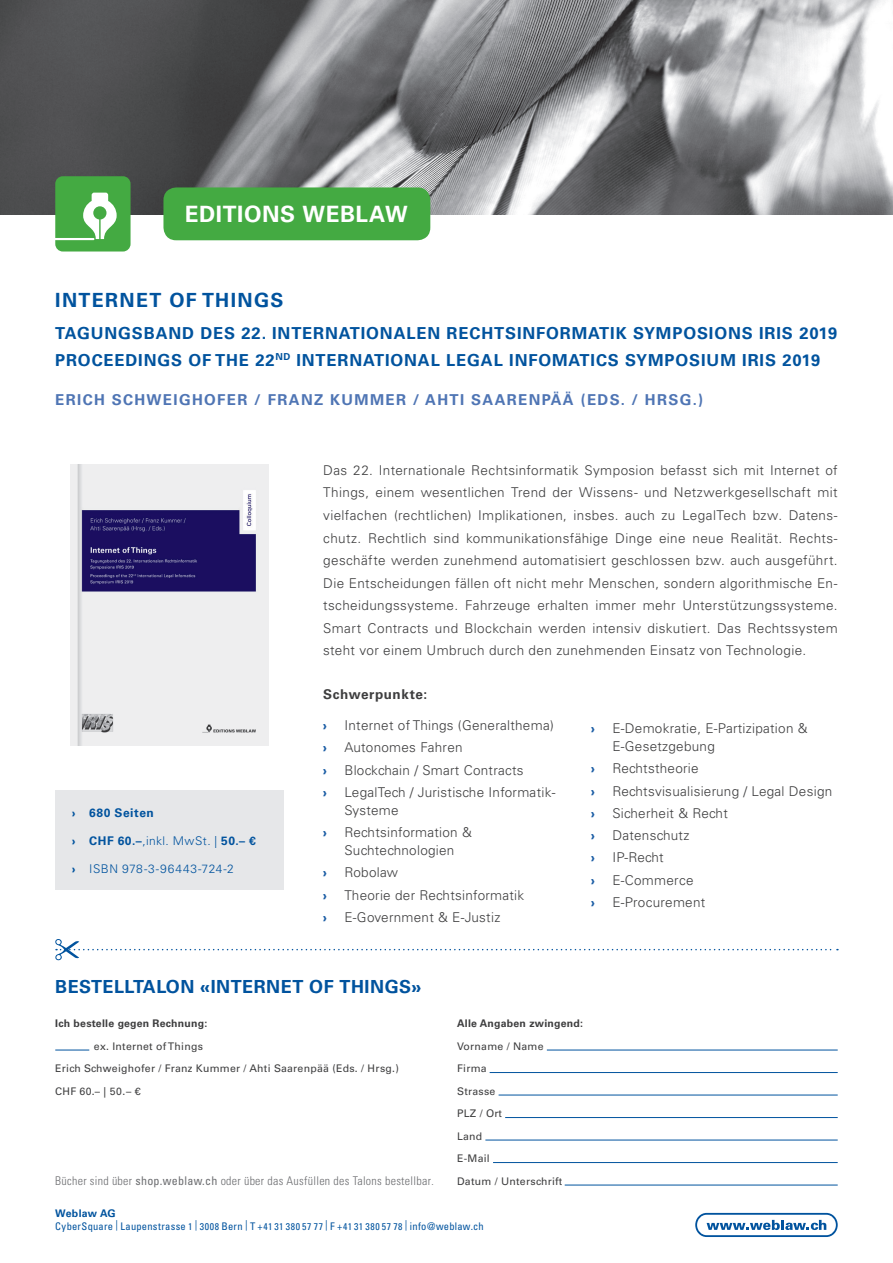
<style>
.page{position:relative;width:893px;height:1263px;background:#fff}
.page>*{position:absolute;margin:0;border:0;box-sizing:border-box;transform-origin:0 0}
.t1{font:700 22.5px "Univers LT Std";letter-spacing:.025em;color:#fff}
.t2{font:700 19.5px "Univers LT Std";letter-spacing:.07em;color:#01539e}
.t3{font:700 18px "Univers LT Std";letter-spacing:.025em;color:#01539e}
.t4{font:700 16.5px/27px "Univers LT Std";letter-spacing:.055em;color:#01539e}
.t5{font:700 15px "Univers LT Std";letter-spacing:.09em;color:#4f75b4}
.t6{font:300 13.5px/22.5px "Univers LT Std";letter-spacing:.02em;color:#3e3e3f}
.t7{font:700 13.5px "Univers LT Std";color:#1c5ea5}
.t8{font:700 13.5px "Univers LT Std";letter-spacing:.04em;color:#3e3e3f}
.t9{font:300 condensed 12px "Univers LT Std";letter-spacing:.025em;color:#6c6d70}
.t10{font:700 12px "Univers LT Std";letter-spacing:.05em;color:#01539e}
.t11{font:300 12px "Univers LT Std";letter-spacing:.04em;color:#01539e}
.t12{font:10.5px/22.5px "Univers LT Std";letter-spacing:.025em;color:#3e3e3f}
.t13{font:condensed 10.5px/12.6px "Univers LT Std";letter-spacing:.025em;color:#01539e}
.t14{font:700 10.5px "Univers LT Std";letter-spacing:.025em;color:#3e3e3f}
.s1{font-weight:300}
.s2{font-weight:700}
.s3{font-weight:400}
.s4{font-stretch:normal;font-size:10.5px}
.s5{font-weight:700;font-stretch:normal}
.s6{font-size:9.75px}
</style>
<div class="page">
<img style="left:0;top:0;width:893px;height:214px">
<svg style="left:695px;top:1213px;width:143px;height:24px"></svg>
<div style="left:55px;top:176px;width:76px;height:75px;background:#44aa42;border-radius:8px"></div>
<svg style="left:83px;top:193px;width:34px;height:46px"></svg>
<hr style="left:50px;top:238px;width:44px;height:2px;background:#fff">
<div style="left:163px;top:187px;width:267px;height:53px;background:#44aa42;border-radius:13px"></div>
<svg style="left:55px;top:939px;width:783px;height:21px"></svg>
<hr style="left:55px;top:1050px;width:34px;height:1px;background:#01539e">
<hr style="left:547px;top:1050px;width:291px;height:1px;background:#01539e">
<hr style="left:490px;top:1072px;width:348px;height:1px;background:#01539e">
<hr style="left:499px;top:1095px;width:339px;height:1px;background:#01539e">
<hr style="left:505px;top:1117px;width:333px;height:1px;background:#01539e">
<hr style="left:493px;top:1162px;width:345px;height:1px;background:#01539e">
<hr style="left:565px;top:1185px;width:273px;height:1px;background:#01539e">
<hr style="left:485px;top:1140px;width:353px;height:1px;background:#01539e">
<img style="left:70px;top:465px;width:199px;height:281px">
<div style="left:55px;top:791px;width:229px;height:99px;background:#e6e7e9"></div>
<h1 class="t1" style="left:185px;top:201px;width:224px">EDITIONS WEBLAW</h1>
<h2 class="t2" style="left:55px;top:289px;width:230px">INTERNET OF THINGS</h2>
<p class="t4" style="left:55px;top:319px;width:784px">TAGUNGSBAND DES 22. INTERNATIONALEN RECHTSINFORMATIK SYMPOSIONS IRIS 2019<br>PROCEEDINGS OF THE 22<sup>ND</sup> INTERNATIONAL LEGAL INFOMATICS SYMPOSIUM IRIS 2019</p>
<p class="t5" style="left:55px;top:391px;width:649px">ERICH SCHWEIGHOFER / FRANZ KUMMER / AHTI SAARENPÄÄ (EDS. / HRSG.)</p>
<p class="t10" style="left:72px;top:805px;width:83px">› 680 Seiten</p>
<p class="t10" style="left:72px;top:833px;width:185px">› CHF 60.–<span class="s1">,inkl. MwSt. |</span> 50.– €</p>
<p class="t11" style="left:72px;top:861px;width:163px"><span class="s2">›</span> ISBN 978-3-96443-724-2</p>
<p class="t6" style="left:323px;top:459px;width:516px;text-align:justify">Das 22. Internationale Rechtsinformatik Symposion befasst sich mit Internet of Things, einem wesentlichen Trend der Wissens- und Netzwerkgesellschaft mit vielfachen (rechtlichen) Implikationen, insbes. auch zu LegalTech bzw. Datens&shy;chutz. Rechtlich sind kommunikationsfähige Dinge eine neue Realität. Rechts&shy;geschäfte werden zunehmend automatisiert geschlossen bzw. auch ausgeführt.<br>Die Entscheidungen fällen oft nicht mehr Menschen, sondern algorithmische En&shy;tscheidungssysteme. Fahrzeuge erhalten immer mehr Unterstützungssysteme.<br>Smart Contracts und Blockchain werden intensiv diskutiert. Das Rechtssystem steht vor einem Umbruch durch den zunehmenden Einsatz von Technologie.</p>
<p class="t8" style="left:323px;top:687px;width:106px">Schwerpunkte:</p>
<p class="t7" style="left:323px;top:717px;width:5px">›</p>
<p class="t6" style="left:344px;top:714px;width:211px">Internet of Things (Generalthema)</p>
<p class="t7" style="left:323px;top:740px;width:5px">›</p>
<p class="t6" style="left:344px;top:736px;width:120px">Autonomes Fahren</p>
<p class="t7" style="left:323px;top:762px;width:5px">›</p>
<p class="t6" style="left:344px;top:759px;width:181px">Blockchain / Smart Contracts</p>
<p class="t7" style="left:323px;top:784px;width:5px">›</p>
<p class="t6" style="left:344px;top:783px;width:213px;line-height:18px">LegalTech / Juristische Informatik-<br>Systeme</p>
<p class="t7" style="left:323px;top:824px;width:5px">›</p>
<p class="t6" style="left:344px;top:823px;width:129px;line-height:18px">Rechtsinformation &amp;<br>Suchtechnologien</p>
<p class="t7" style="left:323px;top:865px;width:5px">›</p>
<p class="t6" style="left:344px;top:861px;width:55px">Robolaw</p>
<p class="t7" style="left:323px;top:887px;width:5px">›</p>
<p class="t6" style="left:344px;top:884px;width:181px">Theorie der Rechtsinformatik</p>
<p class="t7" style="left:323px;top:909px;width:5px">›</p>
<p class="t6" style="left:344px;top:906px;width:157px">E-Government &amp; E-Justiz</p>
<p class="t7" style="left:591px;top:720px;width:5px">›</p>
<p class="t6" style="left:612px;top:719px;width:197px;line-height:18px">E-Demokratie, E-Partizipation &amp;<br>E-Gesetzgebung</p>
<p class="t7" style="left:591px;top:761px;width:5px">›</p>
<p class="t6" style="left:612px;top:757px;width:88px">Rechtstheorie</p>
<p class="t7" style="left:591px;top:783px;width:5px">›</p>
<p class="t6" style="left:612px;top:779px;width:221px">Rechtsvisualisierung / Legal Design</p>
<p class="t7" style="left:591px;top:805px;width:5px">›</p>
<p class="t6" style="left:612px;top:802px;width:117px">Sicherheit &amp; Recht</p>
<p class="t7" style="left:591px;top:827px;width:5px">›</p>
<p class="t6" style="left:612px;top:824px;width:79px">Datenschutz</p>
<p class="t7" style="left:591px;top:850px;width:5px">›</p>
<p class="t6" style="left:612px;top:846px;width:53px">IP-Recht</p>
<p class="t7" style="left:591px;top:872px;width:5px">›</p>
<p class="t6" style="left:612px;top:868px;width:83px">E-Commerce</p>
<p class="t7" style="left:591px;top:894px;width:5px">›</p>
<p class="t6" style="left:612px;top:891px;width:94px">E-Procurement</p>
<h3 class="t3" style="left:55px;top:976px;width:368px">BESTELLTALON «INTERNET OF THINGS»</h3>
<p class="t14" style="left:55px;top:1017px;width:154px">Ich bestelle gegen Rechnung:</p>
<p class="t12" style="left:55px;top:1035px;width:345px;text-indent:39px">ex. Internet of Things<br>Erich Schweighofer / Franz Kummer / Ahti Saarenpää (Eds. / Hrsg.)<br>CHF 60.– | 50.– €</p>
<p class="t9" style="left:55px;top:1173px;width:380px">Bücher sind über <span class="s3">shop.weblaw.ch</span> oder über das Ausfüllen des Talons bestellbar<span class="s4">.</span></p>
<p class="t14" style="left:457px;top:1017px;width:127px">Alle Angaben zwingend:</p>
<p class="t12" style="left:457px;top:1035px;width:107px">Vorname / Name<br>Firma<br>Strasse<br>PLZ / Ort<br>Land<br>E-Mail<br>Datum / Unterschrift</p>
<p class="t13" style="left:55px;top:1207px;width:430px"><span class="s5">Weblaw AG<br></span>CyberSquare | Laupenstrasse <span class="s6">1</span> | <span class="s6">3008</span> Bern | T +<span class="s6">41 31 380 57 77</span> | F +<span class="s6">41 31 380 57 78</span> | info@weblaw.ch</p>
</div>
